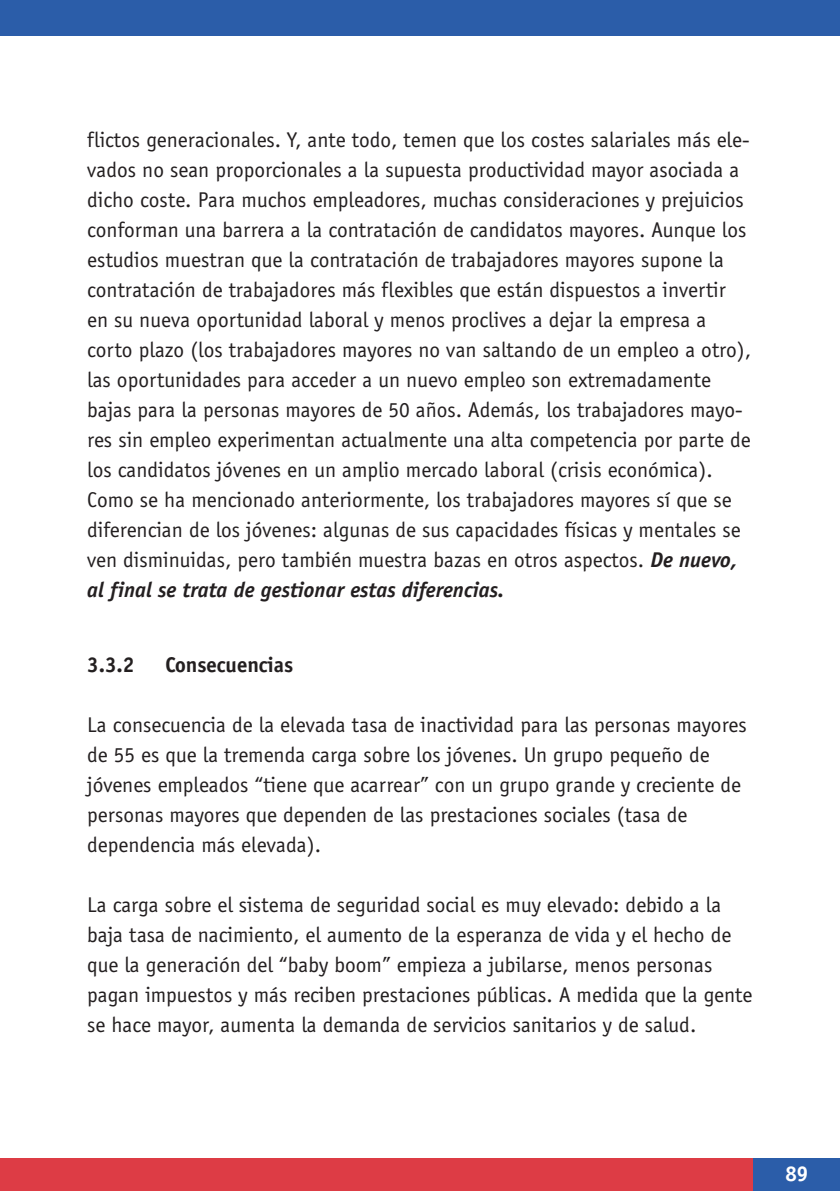
<style>
.page{position:relative;width:840px;height:1191px;background:#fff}
.page>*{position:absolute;margin:0;border:0;box-sizing:border-box;transform-origin:0 0}
.t1{font:22px/30px "Officina Sans";color:#231f20}
.t2{font:700 22px "Officina Sans";color:#231f20}
.t3{font:700 22px "Officina Sans";color:#fff}
.s1{font-weight:700;font-style:italic}
</style>
<div class="page">
<div style="left:0;top:1158px;width:763px;height:33px;background:#dd3c45"></div>
<div style="left:0;top:0;width:839px;height:36px;background:#2b5da9"></div>
<div style="left:752px;top:1158px;width:87px;height:33px;background:#2b5da9"></div>
<p class="t1" style="left:87px;top:124px;width:665px">flictos generacionales. Y, ante todo, temen que los costes salariales más ele&shy;vados no sean proporcionales a la supuesta productividad mayor asociada a dicho coste. Para muchos empleadores, muchas consideraciones y prejuicios conforman una barrera a la contratación de candidatos mayores. Aunque los estudios muestran que la contratación de trabajadores mayores supone la contratación de trabajadores más flexibles que están dispuestos a invertir en su nueva oportunidad laboral y menos proclives a dejar la empresa a corto plazo (los trabajadores mayores no van saltando de un empleo a otro), las oportunidades para acceder a un nuevo empleo son extremadamente bajas para la personas mayores de 50 años. Además, los trabajadores mayo&shy;res sin empleo experimentan actualmente una alta competencia por parte de los candidatos jóvenes en un amplio mercado laboral (crisis económica).<br>Como se ha mencionado anteriormente, los trabajadores mayores sí que se diferencian de los jóvenes: algunas de sus capacidades físicas y mentales se ven disminuidas, pero también muestra bazas en otros aspectos. <span class="s1">De nuevo, al final se trata de gestionar estas diferencias.</span></p>
<p class="t2" style="left:87px;top:651px;width:49px">3.3.2</p>
<p class="t2" style="left:165px;top:651px;width:129px">Consecuencias</p>
<p class="t1" style="left:87px;top:709px;width:660px">La consecuencia de la elevada tasa de inactividad para las personas mayores de 55 es que la tremenda carga sobre los jóvenes. Un grupo pequeño de jóvenes empleados “tiene que acarrear” con un grupo grande y creciente de personas mayores que dependen de las prestaciones sociales (tasa de dependencia más elevada).</p>
<p class="t1" style="left:87px;top:889px;width:666px">La carga sobre el sistema de seguridad social es muy elevado: debido a la baja tasa de nacimiento, el aumento de la esperanza de vida y el hecho de que la generación del “baby boom” empieza a jubilarse, menos personas pagan impuestos y más reciben prestaciones públicas. A medida que la gente se hace mayor, aumenta la demanda de servicios sanitarios y de salud.</p>
<p class="t3" style="left:785px;top:1160px;width:24px">89</p>
</div>
